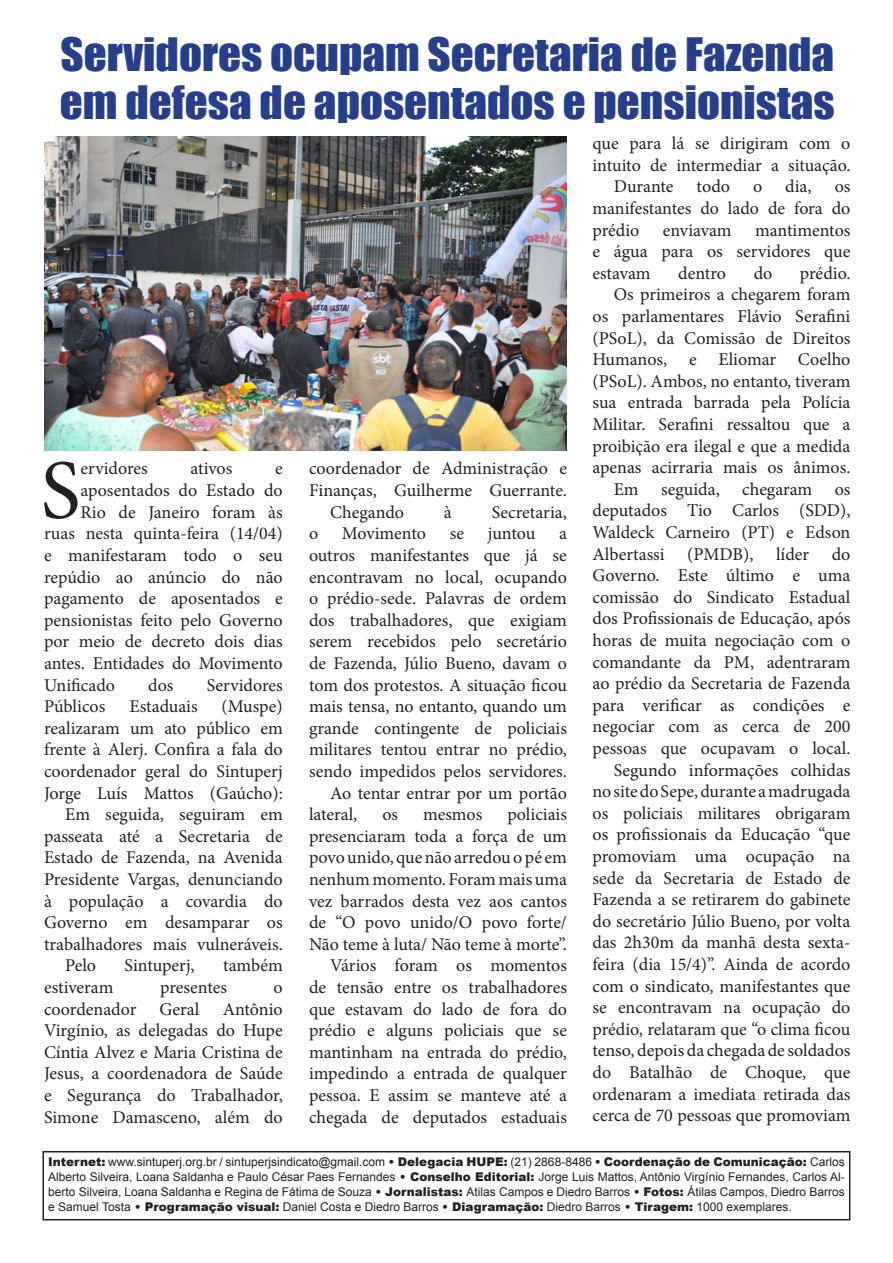
<style>
.page{position:relative;width:893px;height:1263px;background:#fff}
.page>*{position:absolute;margin:0;border:0;box-sizing:border-box;transform-origin:0 0}
.t1{font:84.45px "Minion Pro";color:#231f20}
.t2{font:42.3px "Impact";color:#253f8e;scale:1.06 1}
.t3{font:18px/21.6px "Minion Pro";color:#231f20;text-align:justify}
.t4{font:12px/15px "Arial";color:#231f20;text-align:justify}
.s1{font-weight:900}
</style>
<div class="page">
<div style="left:43px;top:1151px;width:807px;height:69px;border:2px solid #231f20"></div>
<img style="left:44px;top:136px;width:523px;height:315px">
<p class="t2" style="left:60px;top:21px;width:731px">Servidores ocupam Secretaria de Fazenda</p>
<p class="t2" style="left:60px;top:69px;width:732px">em defesa de aposentados e pensionistas</p>
<p class="t1" style="left:41px;top:434px;width:42px">S</p>
<p class="t3" style="left:81px;top:458px;width:69px">ervidores</p>
<p class="t3" style="left:191px;top:458px;width:43px">ativos</p>
<p class="t3" style="left:275px;top:458px;width:9px">e</p>
<p class="t3" style="left:81px;top:480px;width:204px">aposentados do Estado do</p>
<p class="t3" style="left:81px;top:501px;width:204px">Rio de Janeiro foram às</p>
<p class="t3" style="left:44px;top:523px;width:240px">ruas nesta quinta-feira (14/04)</p>
<p class="t3" style="left:44px;top:544px;width:240px">e manifestaram todo o seu</p>
<p class="t3" style="left:44px;top:566px;width:240px">repúdio ao anúncio do não</p>
<p class="t3" style="left:44px;top:588px;width:240px">pagamento de aposentados e</p>
<p class="t3" style="left:44px;top:609px;width:240px">pensionistas feito pelo Governo</p>
<p class="t3" style="left:44px;top:631px;width:240px">por meio de decreto dois dias</p>
<p class="t3" style="left:44px;top:652px;width:240px">antes. Entidades do Movimento</p>
<p class="t3" style="left:44px;top:674px;width:73px">Unificado</p>
<p class="t3" style="left:148px;top:674px;width:27px">dos</p>
<p class="t3" style="left:207px;top:674px;width:78px">Servidores</p>
<p class="t3" style="left:44px;top:696px;width:63px">Públicos</p>
<p class="t3" style="left:129px;top:696px;width:70px">Estaduais</p>
<p class="t3" style="left:44px;top:696px;width:240px;text-indent:178px">(Muspe) realizaram um ato público em frente à Alerj. Confira a fala do coordenador geral do Sintuperj Jorge Luís Mattos (Gaúcho):</p>
<p class="t3" style="left:44px;top:804px;width:240px;text-indent:21px">Em seguida, seguiram em passeata até a Secretaria de Estado de Fazenda, na Avenida Presidente Vargas, denunciando à população a covardia do Governo em desamparar os trabalhadores mais vulneráveis.</p>
<p class="t3" style="left:65px;top:955px;width:32px">Pelo</p>
<p class="t3" style="left:125px;top:955px;width:72px">Sintuperj,</p>
<p class="t3" style="left:223px;top:955px;width:61px">também</p>
<p class="t3" style="left:44px;top:976px;width:71px">estiveram</p>
<p class="t3" style="left:160px;top:976px;width:68px">presentes</p>
<p class="t3" style="left:274px;top:976px;width:11px">o</p>
<p class="t3" style="left:44px;top:998px;width:94px">coordenador</p>
<p class="t3" style="left:160px;top:998px;width:41px">Geral</p>
<p class="t3" style="left:44px;top:998px;width:240px;text-indent:179px">Antônio Virgínio, as delegadas do Hupe Cíntia Alvez e Maria Cristina de Jesus, a coordenadora de Saúde e Segurança do Trabalhador, Simone Damasceno, além do</p>
<p class="t3" style="left:309px;top:458px;width:259px">coordenador de Administração e<br>Finanças, Guilherme Guerrante.</p>
<p class="t3" style="left:330px;top:501px;width:75px">Chegando</p>
<p class="t3" style="left:444px;top:501px;width:9px">à</p>
<p class="t3" style="left:492px;top:501px;width:77px">Secretaria,</p>
<p class="t3" style="left:309px;top:523px;width:11px">o</p>
<p class="t3" style="left:342px;top:523px;width:86px">Movimento</p>
<p class="t3" style="left:450px;top:523px;width:16px">se</p>
<p class="t3" style="left:488px;top:523px;width:49px">juntou</p>
<p class="t3" style="left:309px;top:523px;width:259px;text-indent:250px">a outros manifestantes que já se encontravam no local, ocupando o prédio-sede. Palavras de ordem dos trabalhadores, que exigiam serem recebidos pelo secretário de Fazenda, Júlio Bueno, davam o tom dos protestos. A situação ficou mais tensa, no entanto, quando um grande contingente de policiais militares tentou entrar no prédio, sendo impedidos pelos servidores.</p>
<p class="t3" style="left:309px;top:782px;width:259px;text-indent:21px">Ao tentar entrar por um portão lateral,</p>
<p class="t3" style="left:309px;top:804px;width:259px;text-indent:198px">policiais presenciaram toda a força de um povo unido, que não arredou o pé em nenhum momento. Foram mais uma vez barrados desta vez aos cantos de “O povo unido/O povo forte/ Não teme à luta/ Não teme à morte”.</p>
<p class="t3" style="left:309px;top:955px;width:259px;text-indent:21px">Vários foram os momentos de tensão entre os trabalhadores que estavam do lado de fora do prédio e alguns policiais que se mantinham na entrada do prédio, impedindo a entrada de qualquer pessoa. E assim se manteve até a chegada de deputados estaduais</p>
<p class="t3" style="left:382px;top:804px;width:17px">os</p>
<p class="t3" style="left:423px;top:804px;width:61px">mesmos</p>
<p class="t3" style="left:592px;top:133px;width:259px">que para lá se dirigiram com o intuito de intermediar a situação.</p>
<p class="t3" style="left:614px;top:176px;width:61px">Durante</p>
<p class="t3" style="left:697px;top:176px;width:35px">todo</p>
<p class="t3" style="left:753px;top:176px;width:11px">o</p>
<p class="t3" style="left:785px;top:176px;width:28px">dia,</p>
<p class="t3" style="left:592px;top:176px;width:259px;text-indent:242px">os manifestantes do lado de fora do prédio</p>
<p class="t3" style="left:592px;top:219px;width:259px;text-indent:163px">mantimentos e água para os servidores que estavam</p>
<p class="t3" style="left:663px;top:219px;width:70px">enviavam</p>
<p class="t3" style="left:678px;top:262px;width:49px">dentro</p>
<p class="t3" style="left:754px;top:262px;width:20px">do</p>
<p class="t3" style="left:800px;top:262px;width:52px">prédio.</p>
<p class="t3" style="left:592px;top:284px;width:259px;text-indent:21px">Os primeiros a chegarem foram os parlamentares Flávio Serafini (PSoL), da Comissão de Direitos Humanos, e Eliomar Coelho (PSoL). Ambos, no entanto, tiveram sua entrada barrada pela Polícia Militar. Serafini ressaltou que a proibição era ilegal e que a medida apenas acirraria mais os ânimos.</p>
<p class="t3" style="left:592px;top:478px;width:259px;text-indent:21px">Em seguida, chegaram os deputados Tio Carlos (SDD), Waldeck Carneiro (PT) e Edson Albertassi</p>
<p class="t3" style="left:592px;top:543px;width:259px;text-indent:184px">líder do Governo. Este último e uma comissão do Sindicato Estadual dos Profissionais de Educação, após horas de muita negociação com o comandante da PM, adentraram ao prédio da Secretaria de Fazenda para verificar as condições e negociar com as cerca de 200 pessoas que ocupavam o local.</p>
<p class="t3" style="left:592px;top:759px;width:259px;text-indent:21px">Segundo informações colhidas no site do Sepe, durante a madrugada os policiais militares obrigaram os profissionais da Educação “que promoviam uma ocupação na sede da Secretaria de Estado de Fazenda a se retirarem do gabinete do secretário Júlio Bueno, por volta das 2h30m da manhã desta sexta&shy;feira (dia 15/4)”. Ainda de acordo com o sindicato, manifestantes que se encontravam na ocupação do prédio, relataram que “o clima ficou tenso, depois da chegada de soldados do Batalhão de Choque, que ordenaram a imediata retirada das cerca de 70 pessoas que promoviam</p>
<p class="t3" style="left:687px;top:543px;width:68px">(PMDB),</p>
<p class="t4" style="left:48px;top:1154px;width:798px"><span class="s1">Internet:</span> www.sintuperj.org.br / sintuperjsindicato@gmail.com <span class="s1">• Delegacia HUPE:</span> (21) 2868-8486 <span class="s1">• Coordenação de Comunicação:</span> Carlos Alberto Silveira, Loana Saldanha e Paulo César Paes Fernandes <span class="s1">• Conselho Editorial:</span> Jorge Luis Mattos, Antônio Virgínio Fernandes, Carlos Al&shy;berto Silveira, Loana Saldanha e Regina de Fátima de Souza <span class="s1">• Jornalistas:</span> Atilas Campos e Diedro Barros <span class="s1">• Fotos:</span> Átilas Campos, Diedro Barros e Samuel Tosta <span class="s1">• Programação visual:</span> Daniel Costa e Diedro Barros <span class="s1">• Diagramação:</span> Diedro Barros <span class="s1">• Tiragem:</span> 1000 exemplares.</p>
</div>
